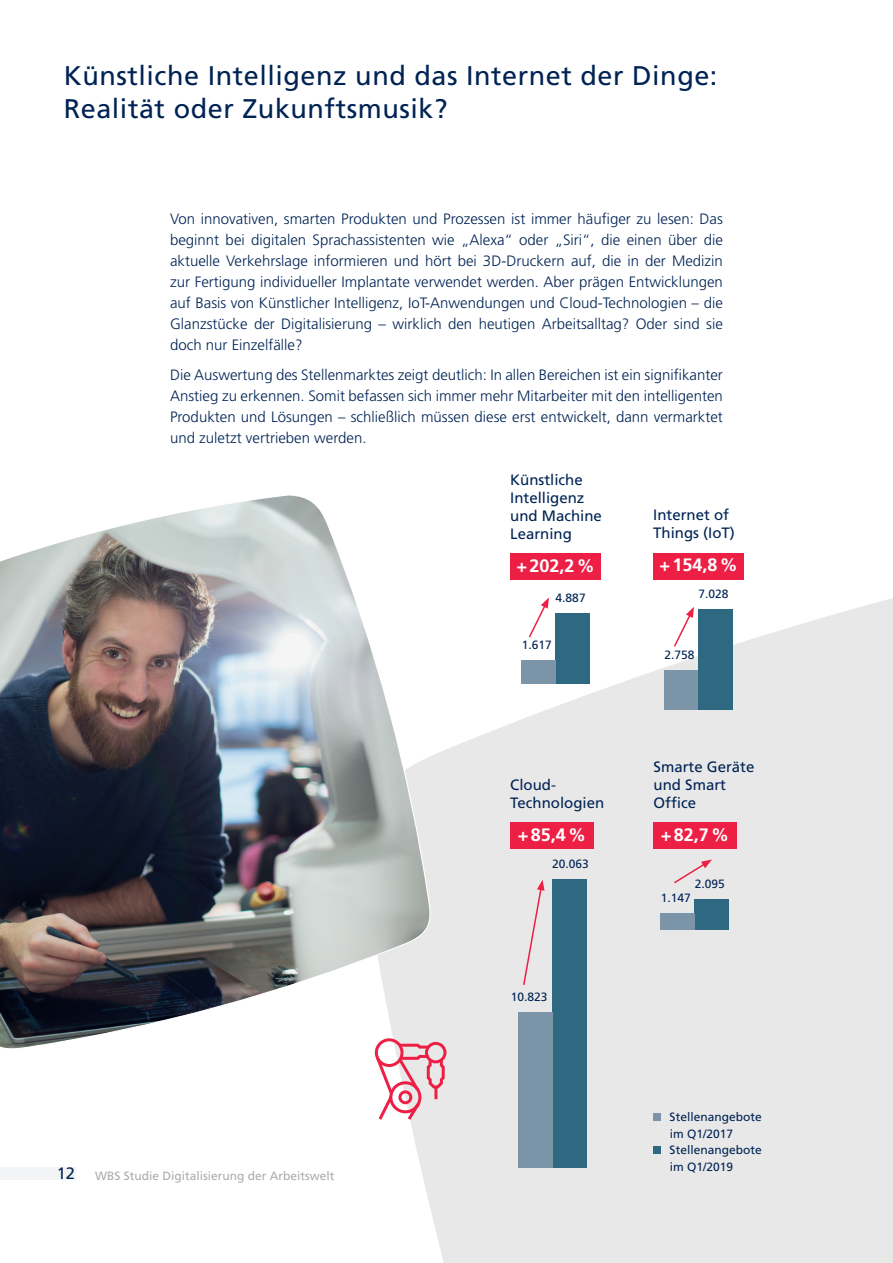
<style>
.page{position:relative;width:893px;height:1263px;background:#fff}
.page>*{position:absolute;margin:0;border:0;box-sizing:border-box;transform-origin:0 0}
.t1{font:27px/33px "Frutiger";letter-spacing:.02em;color:#002354}
.t2{font:700 18px "Frutiger";color:#fff}
.t3{font:300 15px/21px "Frutiger";color:#002354;text-align:justify}
.t4{font:15px/18px "Frutiger";color:#002354}
.t5{font:12px/16.5px "Frutiger";color:#002354}
.t6{font:12px "Frutiger";color:#a9adb1}
.s1{font-size:16.5px;color:#002354}
</style>
<div class="page">
<div style="left:0;top:1166px;width:75px;height:13px;background:#f3f4f5"></div>
<svg style="left:411px;top:579px;width:482px;height:684px;background:#ebeaea"></svg>
<div style="left:653px;top:822px;width:84px;height:27px;background:#ed1f45"></div>
<div style="left:695px;top:899px;width:34px;height:31px;background:#2f6881"></div>
<div style="left:661px;top:913px;width:34px;height:17px;background:#7b94a7"></div>
<svg style="left:672px;top:859px;width:40px;height:26px"></svg>
<div style="left:510px;top:553px;width:91px;height:27px;background:#ed1f45"></div>
<div style="left:556px;top:613px;width:34px;height:70px;background:#2f6881"></div>
<div style="left:522px;top:660px;width:34px;height:23px;background:#7b94a7"></div>
<svg style="left:527px;top:597px;width:22px;height:42px"></svg>
<div style="left:664px;top:670px;width:34px;height:40px;background:#7b94a7"></div>
<div style="left:653px;top:553px;width:91px;height:26px;background:#ed1f45"></div>
<div style="left:698px;top:609px;width:35px;height:101px;background:#2f6881"></div>
<svg style="left:672px;top:607px;width:22px;height:41px"></svg>
<div style="left:510px;top:822px;width:84px;height:27px;background:#ed1f45"></div>
<div style="left:552px;top:880px;width:34px;height:288px;background:#2f6881"></div>
<div style="left:518px;top:1012px;width:34px;height:156px;background:#7b94a7"></div>
<svg style="left:522px;top:880px;width:22px;height:107px;background:#e9d8db"></svg>
<img style="left:0;top:495px;width:433px;height:554px">
<div style="left:375px;top:1038px;width:28px;height:29px;border:3px solid #ed1f45;border-radius:50%"></div>
<svg style="left:373px;top:1042px;width:73px;height:81px"></svg>
<div style="left:653px;top:1113px;width:8px;height:8px;background:#7b94a7"></div>
<div style="left:653px;top:1146px;width:8px;height:8px;background:#2f6881"></div>
<h1 class="t1" style="left:64px;top:59px;width:655px">Künstliche Intelligenz und das Internet der Dinge:<br>Realität oder Zukunftsmusik?</h1>
<p class="t3" style="left:170px;top:209px;width:554px">Von innovativen, smarten Produkten und Prozessen ist immer häufiger zu lesen: Das beginnt bei digitalen Sprachassistenten wie „Alexa“ oder „Siri“, die einen über die aktuelle Verkehrslage informieren und hört bei 3D-Druckern auf, die in der Medizin zur Fertigung individueller Implantate verwendet werden. Aber prägen Entwicklungen auf Basis von Künstlicher Intelligenz, IoT-Anwendungen und Cloud-Technologien – die Glanzstücke der Digitalisierung – wirklich den heutigen Arbeitsalltag? Oder sind sie doch nur Einzelfälle?</p>
<p class="t3" style="left:170px;top:364px;width:554px">Die Auswertung des Stellenmarktes zeigt deutlich: In allen Bereichen ist ein signifikanter Anstieg zu erkennen. Somit befassen sich immer mehr Mitarbeiter mit den intelligenten Produkten und Lösungen – schließlich müssen diese erst entwickelt, dann vermarktet und zuletzt vertrieben werden.</p>
<p class="t6" style="left:57px;top:1169px;width:279px"><span class="s1">12</span> WBS Studie Digitalisierung der Arbeitswelt</p>
<p class="t4" style="left:510px;top:471px;width:93px">Künstliche<br>Intelligenz und Machine<br>Learning</p>
<p class="t2" style="left:516px;top:555px;width:80px">+202,2%</p>
<p class="t5" style="left:556px;top:589px;width:32px">4.887</p>
<p class="t5" style="left:522px;top:636px;width:32px">1.617</p>
<p class="t4" style="left:510px;top:775px;width:95px">Cloud-<br>Technologien</p>
<p class="t2" style="left:518px;top:824px;width:70px">+85,4%</p>
<p class="t5" style="left:552px;top:856px;width:38px">20.063</p>
<p class="t5" style="left:511px;top:989px;width:38px">10.823</p>
<p class="t4" style="left:653px;top:506px;width:83px">Internet of<br>Things (IoT)</p>
<p class="t2" style="left:659px;top:554px;width:80px">+154,8%</p>
<p class="t5" style="left:698px;top:585px;width:32px">7.028</p>
<p class="t5" style="left:664px;top:647px;width:32px">2.758</p>
<p class="t4" style="left:653px;top:757px;width:102px">Smarte Geräte und Smart<br>Office</p>
<p class="t2" style="left:661px;top:824px;width:70px">+82,7%</p>
<p class="t5" style="left:695px;top:876px;width:32px">2.095</p>
<p class="t5" style="left:661px;top:889px;width:32px">1.147</p>
<p class="t5" style="left:670px;top:1109px;width:94px">Stellenangebote im Q1/2017<br>Stellenangebote im Q1/2019</p>
</div>
